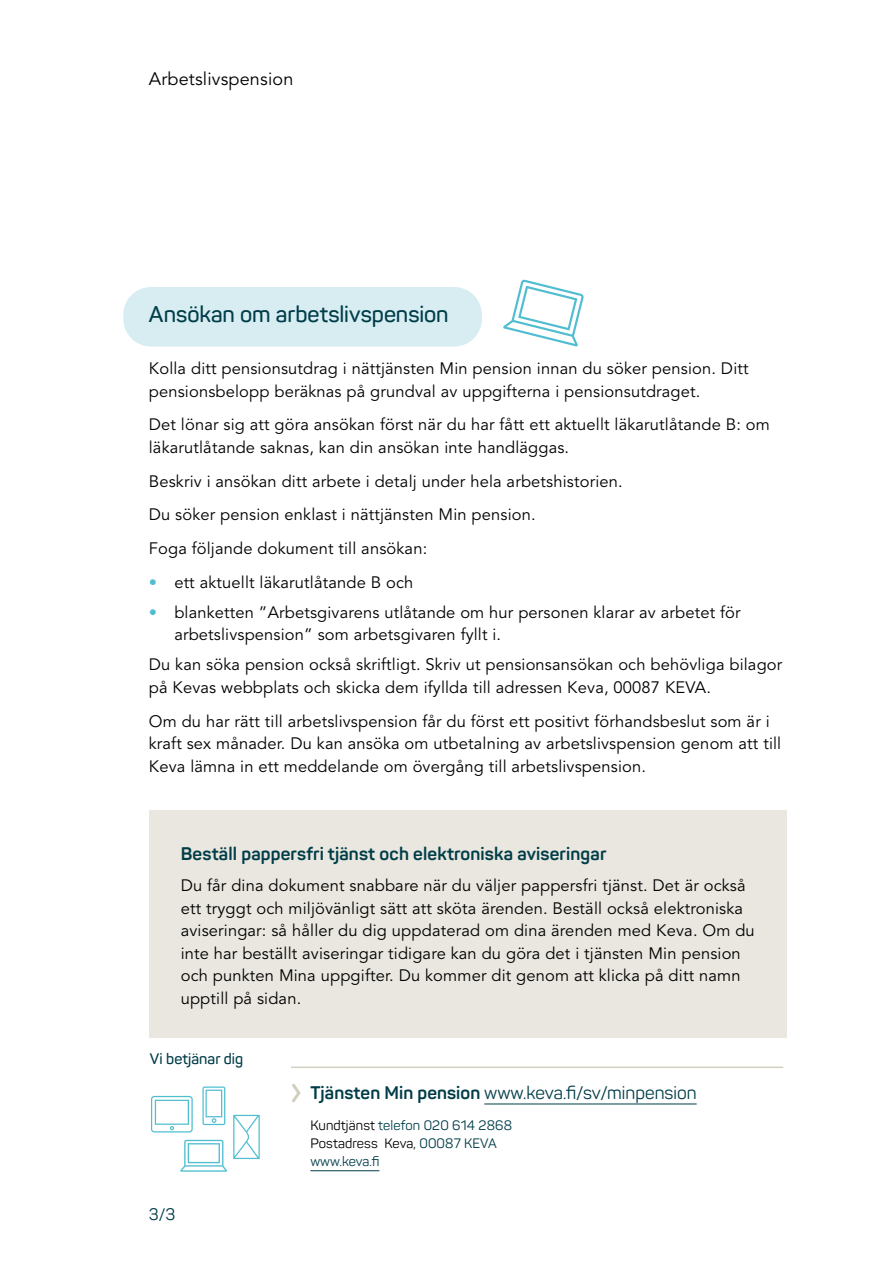
<style>
.page{position:relative;width:893px;height:1263px;background:#fff}
.page>*{position:absolute;margin:0;border:0;box-sizing:border-box;transform-origin:0 0}
.H2_otsikko{font:600 22.5px "Panton";color:#003d48}
.H4_otsikko_korostus_laatikko{font:700 18px "Panton";letter-spacing:.01em;color:#003d48}
.t1{font:18px "Panton";color:#003d48}
.t2{font:18px "Avenir LT Pro";letter-spacing:.01em;color:#000}
.Leipis{font:16.5px/22.5px "Avenir LT Pro";letter-spacing:.01em;color:#000}
.t3{font:16.5px "Panton";color:#003d48}
.t4{font:600 15px "Panton";letter-spacing:.005em;color:#003d48}
.t5{font:13.5px/18px "Panton";letter-spacing:.01em;color:#003d48}
.s1{color:#50bed0}
.s2{font-weight:700}
.s3{color:#000}
</style>
<div class="page">
<div style="left:123px;top:287px;width:359px;height:60px;background:#d7edf2;border-radius:28px"></div>
<hr style="left:484px;top:1103px;width:213px;height:1px;background:#003d48">
<hr style="left:310px;top:1170px;width:69px;height:1px;background:#003d48">
<svg style="left:233px;top:1115px;width:27px;height:44px"></svg>
<svg style="left:202px;top:1086px;width:23px;height:39px"></svg>
<svg style="left:180px;top:1140px;width:47px;height:32px"></svg>
<svg style="left:151px;top:1096px;width:42px;height:36px"></svg>
<svg style="left:292px;top:1084px;width:9px;height:18px"></svg>
<hr style="left:291px;top:1066px;width:492px;height:2px;background:#d3cfbf">
<div style="left:149px;top:810px;width:638px;height:228px;background:#e9e7df"></div>
<svg style="left:503px;top:279px;width:81px;height:68px"></svg>
<p class="t2" style="left:149px;top:68px;width:146px">Arbetslivspension</p>
<h2 class="H2_otsikko" style="left:149px;top:300px;width:301px">Ansökan om arbetslivspension</h2>
<p class="Leipis" style="left:149px;top:357px;width:601px">Kolla ditt pensionsutdrag i nättjänsten Min pension innan du söker pension. Ditt pensionsbelopp beräknas på grundval av uppgifterna i pensionsutdraget.</p>
<p class="Leipis" style="left:149px;top:414px;width:623px">Det lönar sig att göra ansökan först när du har fått ett aktuellt läkarutlåtande B: om läkarutlåtande saknas, kan din ansökan inte handläggas.</p>
<p class="Leipis" style="left:149px;top:470px;width:475px">Beskriv i ansökan ditt arbete i detalj under hela arbetshistorien.</p>
<p class="Leipis" style="left:149px;top:504px;width:388px">Du söker pension enklast i nättjänsten Min pension.</p>
<p class="Leipis" style="left:149px;top:537px;width:280px">Foga följande dokument till ansökan:</p>
<p class="Leipis" style="left:149px;top:571px;width:266px"><span class="s1">•</span> ett aktuellt läkarutlåtande B och</p>
<p class="Leipis" style="left:174px;top:601px;width:568px;text-indent:-26px"><span class="s1">•</span> blanketten ”Arbetsgivarens utlåtande om hur personen klarar av arbetet för arbetslivspension” som arbetsgivaren fyllt i.</p>
<p class="Leipis" style="left:149px;top:654px;width:635px">Du kan söka pension också skriftligt. Skriv ut pensionsansökan och behövliga bilagor på Kevas webbplats och skicka dem ifyllda till adressen Keva, 00087 KEVA.</p>
<p class="Leipis" style="left:149px;top:710px;width:634px">Om du har rätt till arbetslivspension får du först ett positivt förhandsbeslut som är i kraft sex månader. Du kan ansöka om utbetalning av arbetslivspension genom att till<br>Keva lämna in ett meddelande om övergång till arbetslivspension.</p>
<p class="H4_otsikko_korostus_laatikko" style="left:181px;top:842px;width:427px">Beställ pappersfri tjänst och elektroniska aviseringar</p>
<p class="Leipis" style="left:181px;top:874px;width:576px">Du får dina dokument snabbare när du väljer pappersfri tjänst. Det är också ett tryggt och miljövänligt sätt att sköta ärenden. Beställ också elektroniska aviseringar: så håller du dig uppdaterad om dina ärenden med Keva. Om du inte har beställt aviseringar tidigare kan du göra det i tjänsten Min pension och punkten Mina uppgifter. Du kommer dit genom att klicka på ditt namn upptill på sidan.</p>
<p class="t4" style="left:150px;top:1049px;width:95px">Vi betjänar dig</p>
<p class="t3" style="left:149px;top:1204px;width:28px">3/3</p>
<p class="t1" style="left:310px;top:1082px;width:388px"><span class="s2">Tjänsten Min pension</span> www.keva.fi/sv/minpension</p>
<p class="t5" style="left:310px;top:1116px;width:203px"><span class="s3">Kundtjänst</span> telefon 020 614 2868<br><span class="s3">Postadress Keva,</span> 00087 KEVA www.keva.fi</p>
</div>
